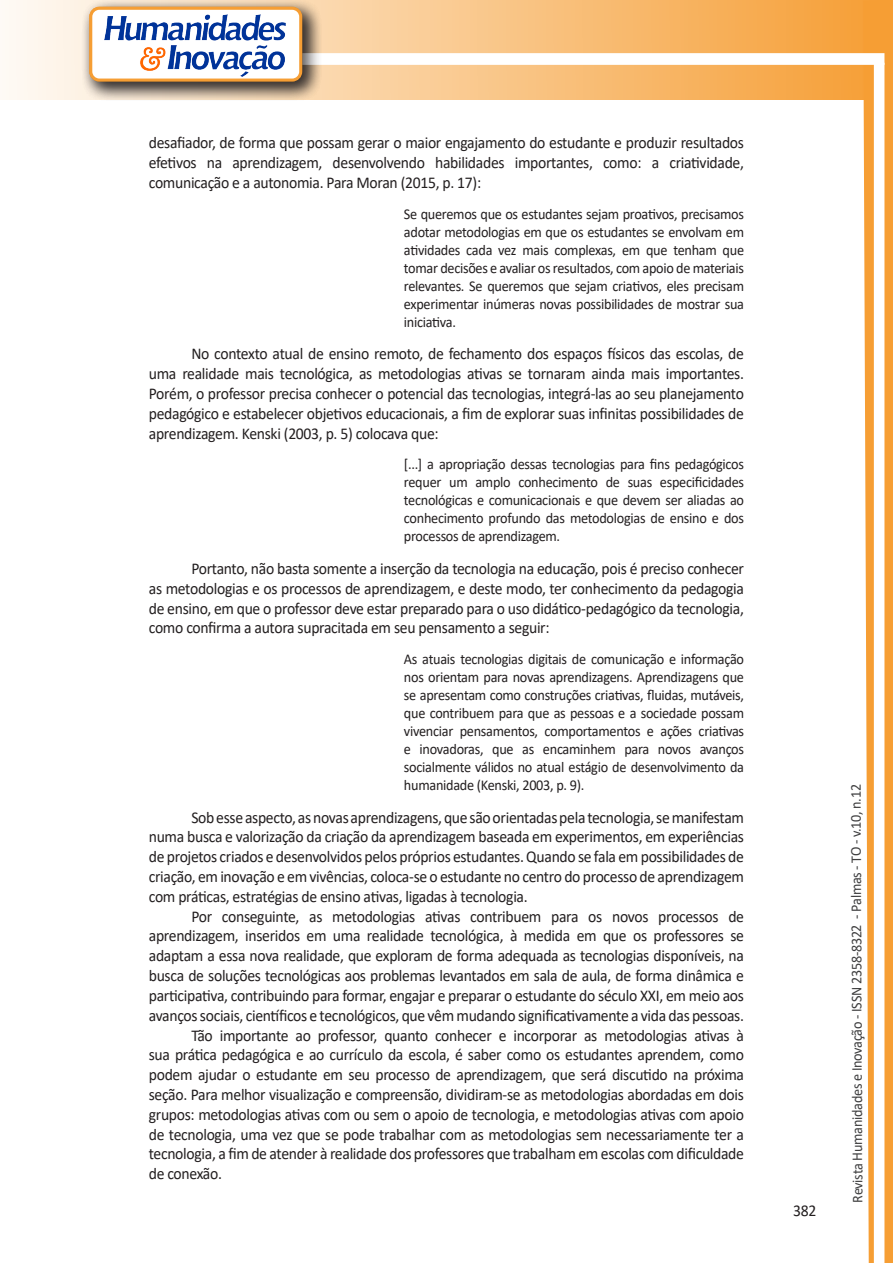
<style>
.page{position:relative;width:893px;height:1263px;background:#fff}
.page>*{position:absolute;margin:0;border:0;box-sizing:border-box;transform-origin:0 0}
.texto{font:16.5px/19.8px "Calibri";letter-spacing:-.02em;color:#231f20;text-align:justify;scale:.95 1}
.citacao{font:15px/18px "Calibri";letter-spacing:-.02em;color:#231f20;text-align:justify;scale:.95 1}
.t1{font:15px "Calibri";letter-spacing:-.025em;color:#3e3e3f;scale:.95 1}
</style>
<div class="page">
<svg style="left:5px;top:0;width:858px;height:100px;background:#f9c484"></svg>
<div style="left:302px;top:53px;width:582px;height:12px;background:#fff;border:2px solid #fff"></div>
<svg style="left:863px;top:0;width:30px;height:1263px"></svg>
<div style="left:81px;top:0;width:241px;height:102px;background:#231f20;opacity:.75"></div>
<div style="left:91px;top:8px;width:210px;height:72px;background:#fff;border-radius:9px"></div>
<img style="left:104px;top:14px;width:181px;height:62px">
<div style="left:89px;top:7px;width:213px;height:75px;border:3px solid #f69e34;border-radius:9px"></div>
<p class="texto" style="left:149px;top:133px;width:628px">desafiador, de forma que possam gerar o maior engajamento do estudante e produzir resultados efetivos na aprendizagem, desenvolvendo habilidades importantes, como: a criatividade, comunicação e a autonomia. Para Moran (2015, p. 17):</p>
<p class="citacao" style="left:404px;top:204px;width:360px">Se queremos que os estudantes sejam proativos, precisamos adotar metodologias em que os estudantes se envolvam em atividades cada vez mais complexas, em que tenham que tomar decisões e avaliar os resultados, com apoio de materiais relevantes. Se queremos que sejam criativos, eles precisam experimentar inúmeras novas possibilidades de mostrar sua iniciativa.</p>
<p class="texto" style="left:149px;top:344px;width:628px;text-indent:43px">No contexto atual de ensino remoto, de fechamento dos espaços físicos das escolas, de uma realidade mais tecnológica, as metodologias ativas se tornaram ainda mais importantes.<br>Porém, o professor precisa conhecer o potencial das tecnologias, integrá-las ao seu planejamento pedagógico e estabelecer objetivos educacionais, a fim de explorar suas infinitas possibilidades de aprendizagem. Kenski (2003, p. 5) colocava que:</p>
<p class="citacao" style="left:404px;top:455px;width:359px">[...] a apropriação dessas tecnologias para fins pedagógicos requer um amplo conhecimento de suas especificidades tecnológicas e comunicacionais e que devem ser aliadas ao conhecimento profundo das metodologias de ensino e dos processos de aprendizagem.</p>
<p class="texto" style="left:149px;top:558px;width:628px;text-indent:43px">Portanto, não basta somente a inserção da tecnologia na educação, pois é preciso conhecer as metodologias e os processos de aprendizagem, e deste modo, ter conhecimento da pedagogia de ensino, em que o professor deve estar preparado para o uso didático-pedagógico da tecnologia, como confirma a autora supracitada em seu pensamento a seguir:</p>
<p class="citacao" style="left:404px;top:650px;width:360px">As atuais tecnologias digitais de comunicação e informação nos orientam para novas aprendizagens. Aprendizagens que se apresentam como construções criativas, fluidas, mutáveis, que contribuem para que as pessoas e a sociedade possam vivenciar pensamentos, comportamentos e ações criativas e inovadoras, que as encaminhem para novos avanços socialmente válidos no atual estágio de desenvolvimento da humanidade (Kenski, 2003, p. 9).</p>
<p class="texto" style="left:149px;top:807px;width:628px;text-indent:43px">Sob esse aspecto, as novas aprendizagens, que são orientadas pela tecnologia, se manifestam numa busca e valorização da criação da aprendizagem baseada em experimentos, em experiências de projetos criados e desenvolvidos pelos próprios estudantes. Quando se fala em possibilidades de criação, em inovação e em vivências, coloca-se o estudante no centro do processo de aprendizagem com práticas, estratégias de ensino ativas, ligadas à tecnologia.</p>
<p class="texto" style="left:149px;top:906px;width:628px;text-indent:43px">Por conseguinte, as metodologias ativas contribuem para os novos processos de aprendizagem, inseridos em uma realidade tecnológica, à medida em que os professores se adaptam a essa nova realidade, que exploram de forma adequada as tecnologias disponíveis, na busca de soluções tecnológicas aos problemas levantados em sala de aula, de forma dinâmica e participativa, contribuindo para formar, engajar e preparar o estudante do século XXI, em meio aos avanços sociais, científicos e tecnológicos, que vêm mudando significativamente a vida das pessoas.</p>
<p class="texto" style="left:149px;top:1025px;width:628px;text-indent:43px">Tão importante ao professor, quanto conhecer e incorporar as metodologias ativas à sua prática pedagógica e ao currículo da escola, é saber como os estudantes aprendem, como podem ajudar o estudante em seu processo de aprendizagem, que será discutido na próxima seção. Para melhor visualização e compreensão, dividiram-se as metodologias abordadas em dois grupos: metodologias ativas com ou sem o apoio de tecnologia, e metodologias ativas com apoio de tecnologia, uma vez que se pode trabalhar com as metodologias sem necessariamente ter a tecnologia, a fim de atender à realidade dos professores que trabalham em escolas com dificuldade de conexão.</p>
<p class="texto" style="left:793px;top:1200px;width:26px">382</p>
<p class="t1" style="left:846px;top:1203px;width:442px;rotate:-90deg">Revista Humanidades e Inovação - ISSN 2358-8322 - Palmas - TO - v.10, n.12</p>
</div>
